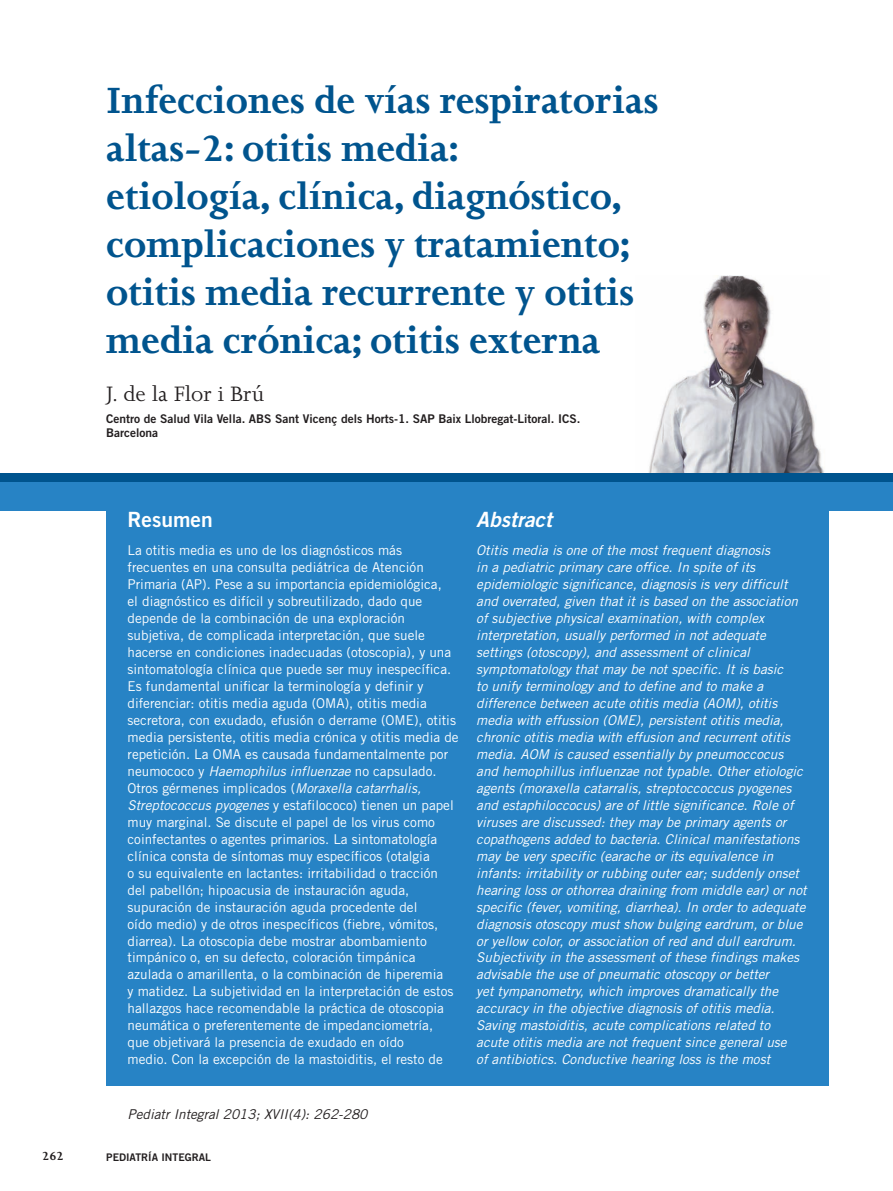
<style>
.page{position:relative;width:893px;height:1191px;background:#fff}
.page>*{position:absolute;margin:0;border:0;box-sizing:border-box;transform-origin:0 0}
.t1{font:700 42px/48px "Joanna MT Std";color:#00548e}
.t2{font:24px "Joanna MT Std";color:#231f20}
.t3{font:italic 21px "Trade Gothic Bold Two";color:#fff}
.t4{font:21px "Trade Gothic Bold Two";color:#fff}
.t5{font:italic 13.5px/17px "Trade Gothic";color:#fff}
.t6{font:13.5px/17px "Trade Gothic";color:#fff}
.t7{font:italic 13.5px "Trade Gothic";color:#231f20}
.t8{font:700 13.5px "Joanna MT Std";color:#231f20}
.t9{font:12px/13.5px "Trade Gothic Bold Two";color:#231f20}
.t10{font:10.5px "Trade Gothic Bold Two";color:#231f20}
.s1{font-style:italic}
</style>
<div class="page">
<img style="left:649px;top:276px;width:175px;height:197px">
<div style="left:106px;top:481px;width:723px;height:604px;background:#2783c5"></div>
<div style="left:0;top:481px;width:108px;height:30px;background:#2783c5"></div>
<div style="left:784px;top:481px;width:109px;height:30px;background:#2783c5"></div>
<div style="left:0;top:473px;width:893px;height:8px;background:#00548e"></div>
<hr style="left:892px;top:136px;width:1px;height:30px;background:#2783c5">
<h1 class="t1" style="left:106px;top:80px;width:554px">Infecciones de vías respiratorias altas-2: otitis media:<br>etiología, clínica, diagnóstico, complicaciones y tratamiento; otitis media recurrente y otitis media crónica; otitis externa</h1>
<h2 class="t2" style="left:106px;top:385px;width:160px">J. de la Flor i Brú</h2>
<p class="t9" style="left:106px;top:413px;width:476px">Centro de Salud Vila Vella. ABS Sant Vicenç dels Horts-1. SAP Baix Llobregat-Litoral. ICS.<br>Barcelona</p>
<h3 class="t4" style="left:128px;top:512px;width:87px">Resumen</h3>
<p class="t6" style="left:128px;top:543px;width:333px">La otitis media es uno de los diagnósticos más frecuentes en una consulta pediátrica de Atención Primaria (AP). Pese a su importancia epidemiológica,<br>el diagnóstico es difícil y sobreutilizado, dado que depende de la combinación de una exploración subjetiva, de complicada interpretación, que suele hacerse en condiciones inadecuadas (otoscopia), y una sintomatología clínica que puede ser muy inespecífica.<br>Es fundamental unificar la terminología y definir y diferenciar: otitis media aguda (OMA), otitis media secretora, con exudado, efusión o derrame (OME), otitis media persistente, otitis media crónica y otitis media de repetición. La OMA es causada fundamentalmente por neumococo y <span class="s1">Haemophilus influenzae</span> no capsulado.<br>Otros gérmenes implicados (<span class="s1">Moraxella catarrhalis, Streptococcus pyogenes</span> y estafilococo) tienen un papel muy marginal. Se discute el papel de los virus como coinfectantes o agentes primarios. La sintomatología clínica consta de síntomas muy específicos (otalgia<br>o su equivalente en lactantes: irritabilidad o tracción del pabellón; hipoacusia de instauración aguda, supuración de instauración aguda procedente del<br>oído medio) y de otros inespecíficos (fiebre, vómitos, diarrea). La otoscopia debe mostrar abombamiento timpánico o, en su defecto, coloración timpánica azulada o amarillenta, o la combinación de hiperemia<br>y matidez. La subjetividad en la interpretación de estos hallazgos hace recomendable la práctica de otoscopia neumática o preferentemente de impedanciometría,<br>que objetivará la presencia de exudado en oído<br>medio. Con la excepción de la mastoiditis, el resto de</p>
<p class="t7" style="left:128px;top:1108px;width:241px">Pediatr Integral 2013; XVII(4): 262-280</p>
<p class="t8" style="left:42px;top:1151px;width:23px">262</p>
<p class="t10" style="left:106px;top:1153px;width:106px">PEDIATRÍA INTEGRAL</p>
<h3 class="t3" style="left:476px;top:512px;width:77px">Abstract</h3>
<p class="t5" style="left:476px;top:543px;width:332px">Otitis media is one of the most frequent diagnosis<br>in a pediatric primary care office. In spite of its epidemiologic significance, diagnosis is very difficult and overrated, given that it is based on the association of subjective physical examination, with complex interpretation, usually performed in not adequate settings (otoscopy), and assessment of clinical symptomatology that may be not specific. It is basic<br>to unify terminology and to define and to make a difference between acute otitis media (AOM), otitis media with effussion (OME), persistent otitis media, chronic otitis media with effusion and recurrent otitis media. AOM is caused essentially by pneumoccocus and hemophillus influenzae not typable. Other etiologic agents (moraxella catarralis, streptoccoccus pyogenes and estaphiloccocus) are of little significance. Role of viruses are discussed: they may be primary agents or copathogens added to bacteria. Clinical manifestations may be very specific (earache or its equivalence in infants: irritability or rubbing outer ear; suddenly onset hearing loss or othorrea draining from middle ear) or not specific (fever, vomiting, diarrhea). In order to adequate diagnosis otoscopy must show bulging eardrum, or blue or yellow color, or association of red and dull eardrum.<br>Subjectivity in the assessment of these findings makes advisable the use of pneumatic otoscopy or better<br>yet tympanometry, which improves dramatically the accuracy in the objective diagnosis of otitis media.<br>Saving mastoiditis, acute complications related to<br>acute otitis media are not frequent since general use<br>of antibiotics. Conductive hearing loss is the most</p>
</div>
